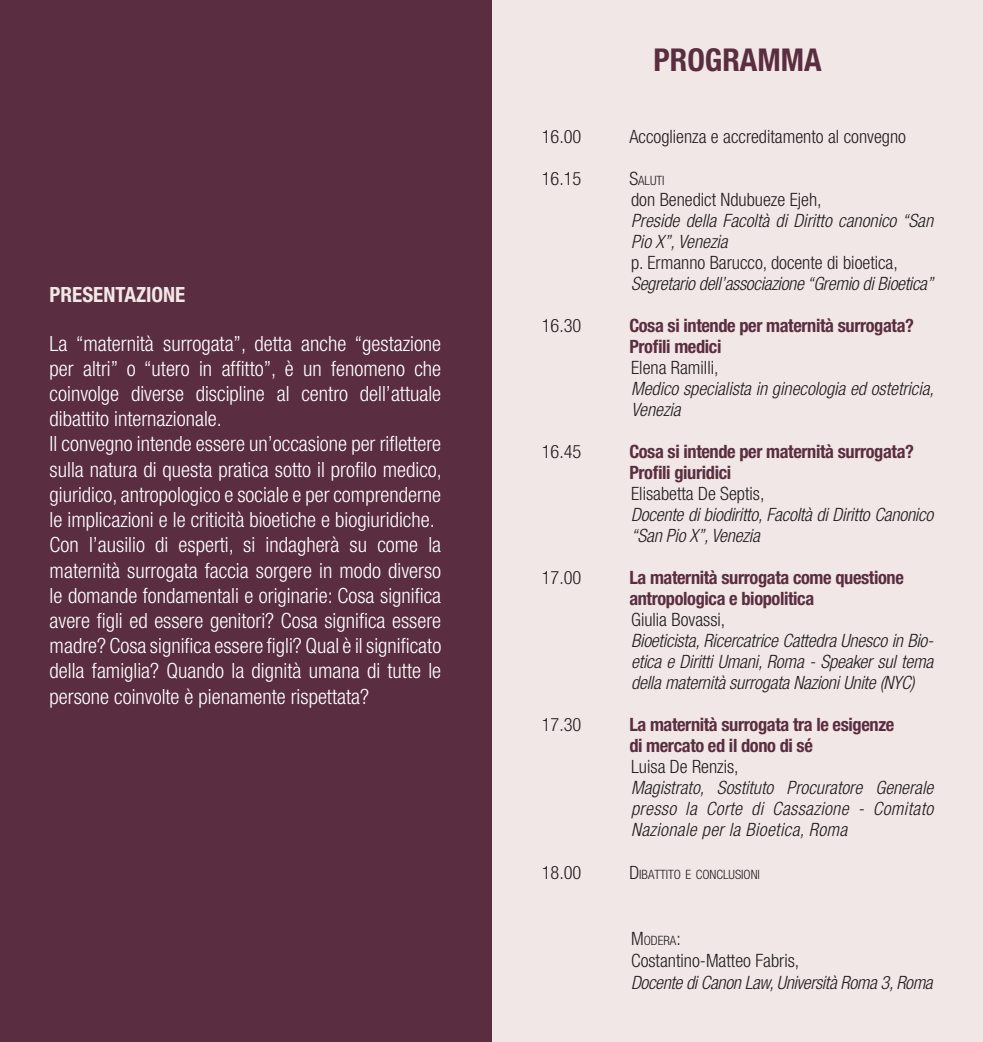
<style>
.page{position:relative;width:983px;height:1042px;background:#fff}
.page>*{position:absolute;margin:0;border:0;box-sizing:border-box;transform-origin:0 0}
.t1{font:700 condensed 31.5px "Helvetica Neue LT Std";color:#5a2e40}
.t2{font:300 condensed 21px/25.2px "Helvetica Neue LT Std";color:#fff;text-align:justify}
.t3{font:700 condensed 21px "Helvetica Neue LT Std";color:#f1e7e6}
.t4{font:italic 300 condensed 18.38px/21px "Helvetica Neue LT Std";letter-spacing:-.01em;color:#231f20}
.t5{font:300 condensed 18.38px "Helvetica Neue LT Std";color:#231f20}
.t6{font:700 condensed 18.38px/21px "Helvetica Neue LT Std";letter-spacing:-.02em;color:#5a2e40}
.t7{font:300 condensed 12.78px "Helvetica Neue LT Std";color:#231f20}
.s1{font-size:18.38px}
</style>
<div class="page">
<div style="left:0;top:0;width:982px;height:1042px;background:#f1e7e6"></div>
<div style="left:0;top:0;width:491px;height:1042px;background:#5a2e40"></div>
<p class="t3" style="left:50px;top:282px;width:12px">presentazione</p>
<p class="t2" style="left:50px;top:330px;width:393px">La “maternità surrogata”, detta anche “gestazione per altri” o “utero in affitto”, è un fenomeno che coinvolge diverse discipline al centro dell’attuale dibattito internazionale.</p>
<p class="t2" style="left:50px;top:431px;width:393px">Il convegno intende essere un’occasione per riflettere sulla natura di questa pratica sotto il profilo medico, giuridico, antropologico e sociale e per comprenderne le implicazioni e le criticità bioetiche e biogiuridiche.</p>
<p class="t2" style="left:50px;top:532px;width:393px">Con l’ausilio di esperti, si indagherà su come la maternità surrogata faccia sorgere in modo diverso le domande fondamentali e originarie: Cosa significa avere figli ed essere genitori? Cosa significa essere madre? Cosa significa essere figli? Qual è il significato della famiglia? Quando la dignità umana di tutte le persone coinvolte è pienamente rispettata?</p>
<p class="t1" style="left:653px;top:41px;width:170px">PROGRAMMA</p>
<p class="t5" style="left:541px;top:125px;width:41px">16.00</p>
<p class="t5" style="left:629px;top:125px;width:278px">Accoglienza e accreditamento al convegno</p>
<p class="t5" style="left:541px;top:167px;width:41px">16.15</p>
<p class="t7" style="left:629px;top:173px;width:37px"><span class="s1">S</span>ALUTI</p>
<p class="t5" style="left:631px;top:188px;width:192px">don Benedict Ndubueze Ejeh,</p>
<p class="t4" style="left:631px;top:210px;width:303px">Preside della Facoltà di Diritto canonico “San<br>Pio X”, Venezia</p>
<p class="t5" style="left:631px;top:251px;width:268px">p. Ermanno Barucco, docente di bioetica,</p>
<p class="t4" style="left:631px;top:273px;width:303px">Segretario dell’associazione “Gremio di Bioetica”</p>
<p class="t5" style="left:541px;top:314px;width:41px">16.30</p>
<p class="t6" style="left:629px;top:314px;width:286px">Cosa si intende per maternità surrogata?<br>Profili medici</p>
<p class="t5" style="left:631px;top:356px;width:89px">Elena Ramilli,</p>
<p class="t4" style="left:631px;top:378px;width:304px">Medico specialista in ginecologia ed ostetricia,<br>Venezia</p>
<p class="t5" style="left:541px;top:440px;width:41px">16.45</p>
<p class="t6" style="left:629px;top:440px;width:286px">Cosa si intende per maternità surrogata?<br>Profili giuridici</p>
<p class="t5" style="left:631px;top:482px;width:135px">Elisabetta De Septis,</p>
<p class="t4" style="left:631px;top:504px;width:303px">Docente di biodiritto, Facoltà di Diritto Canonico “San Pio X”, Venezia</p>
<p class="t5" style="left:541px;top:566px;width:41px">17.00</p>
<p class="t6" style="left:629px;top:566px;width:276px">La maternità surrogata come questione antropologica e biopolitica</p>
<p class="t5" style="left:631px;top:608px;width:96px">Giulia Bovassi,</p>
<p class="t4" style="left:631px;top:630px;width:304px;text-align:justify">Bioeticista, Ricercatrice Cattedra Unesco in Bio&shy;etica e Diritti Umani, Roma - Speaker sul tema della maternità surrogata Nazioni Unite (NYC)</p>
<p class="t5" style="left:541px;top:713px;width:41px">17.30</p>
<p class="t6" style="left:629px;top:713px;width:266px">La maternità surrogata tra le esigenze</p>
<p class="t6" style="left:629px;top:734px;width:185px">di mercato ed il dono di sé</p>
<p class="t5" style="left:631px;top:755px;width:109px">Luisa De Renzis,</p>
<p class="t4" style="left:631px;top:777px;width:303px;text-align:justify">Magistrato, Sostituto Procuratore Generale presso la Corte di Cassazione - Comitato Nazionale per la Bioetica, Roma</p>
<p class="t5" style="left:541px;top:862px;width:41px">18.00</p>
<p class="t7" style="left:629px;top:867px;width:132px"><span class="s1">D</span>IBATTITO E CONCLUSIONI</p>
<p class="t7" style="left:631px;top:933px;width:51px"><span class="s1">M</span>ODERA<span class="s1">:</span></p>
<p class="t5" style="left:631px;top:950px;width:170px">Costantino-Matteo Fabris,</p>
<p class="t4" style="left:631px;top:972px;width:303px">Docente di Canon Law, Università Roma 3, Roma</p>
</div>
